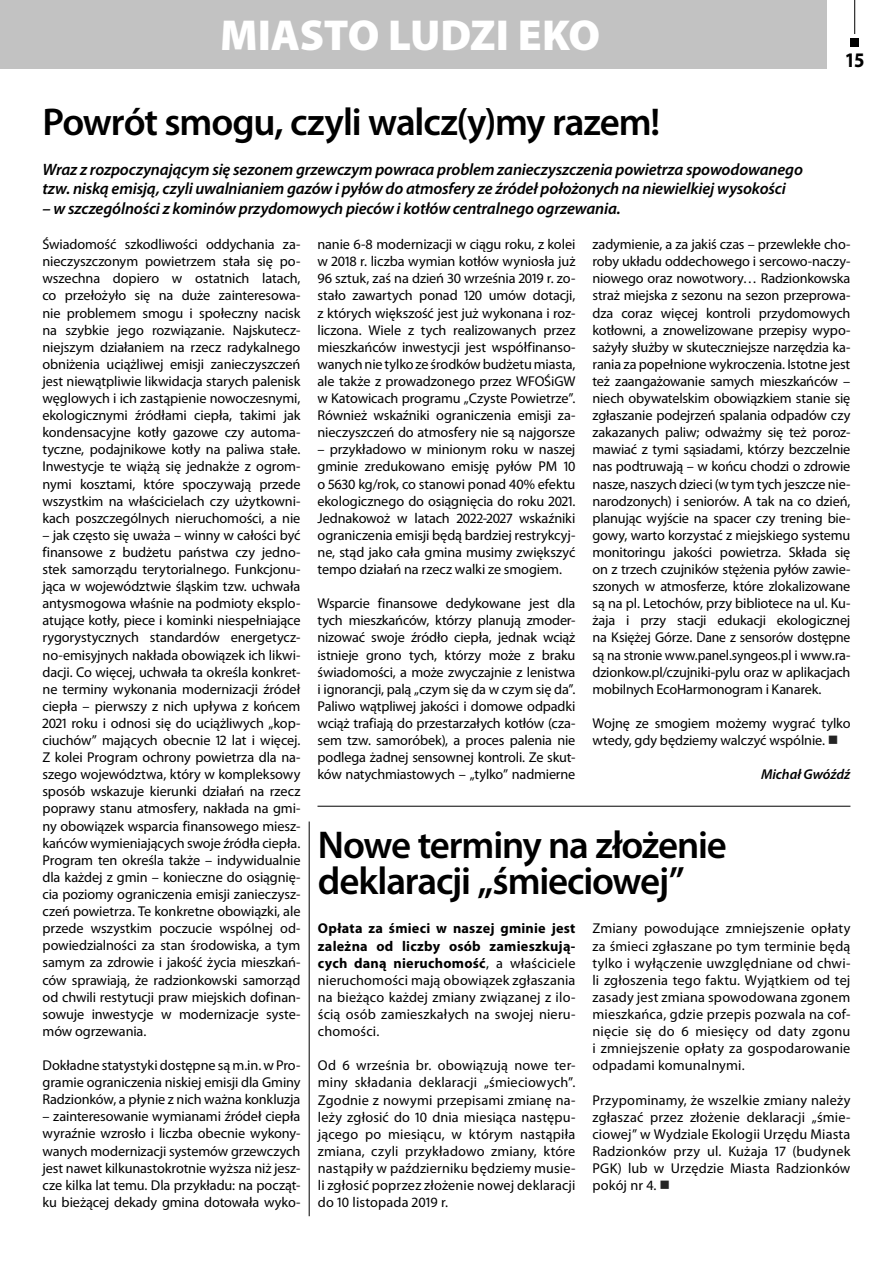
<style>
.page{position:relative;width:893px;height:1263px;background:#fff}
.page>*{position:absolute;margin:0;border:0;box-sizing:border-box;transform-origin:0 0}
.t1{font:900 43.5px "Myriad Pro";letter-spacing:-.01em;color:#fff}
.t2{font:600 38.85px/35.7px "Myriad Pro";letter-spacing:-.03em;color:#000}
.t3{font:700 20.85px "Myriad Pro";color:#000;scale:.9 1}
.t4{font:italic 600 16.5px/19.8px "Myriad Pro";letter-spacing:-.01em;color:#000}
.t5{font:14.25px/17.1px "Myriad Pro";letter-spacing:-.005em;color:#000;text-align:justify}
.t6{font:italic 600 14.25px "Myriad Pro";letter-spacing:-.005em;color:#000}
.s1{color:#242424}
.s2{font-weight:700}
</style>
<div class="page">
<hr style="left:854px;top:0;width:1px;height:34px;background:#000">
<div style="left:850px;top:38px;width:9px;height:9px;background:#000"></div>
<div style="left:0;top:0;width:826px;height:68px;background:#c2c2c2"></div>
<hr style="left:317px;top:806px;width:533px;height:1px;background:#000">
<hr style="left:309px;top:821px;width:1px;height:395px;background:#000">
<h1 class="t1" style="left:220px;top:6px;width:382px">MIASTO LUDZI EKO</h1>
<h3 class="t3" style="left:845px;top:46px;width:23px">15</h3>
<h2 class="t2" style="left:43px;top:104px;width:619px">Powrót smogu, czyli walcz(y)my razem!</h2>
<p class="t4" style="left:43px;top:159px;width:762px">Wraz z rozpoczynającym się sezonem grzewczym powraca problem zanieczyszczenia powietrza spowodowanego tzw. niską emisją, czyli uwalnianiem gazów i pyłów do atmosfery ze źródeł położonych na niewielkiej wysokości</p>
<p class="t4" style="left:43px;top:198px;width:580px">– w szczególności z kominów przydomowych pieców i kotłów centralnego ogrzewania.</p>
<p class="t5" style="left:317px;top:236px;width:259px">nanie 6-8 modernizacji w ciągu roku, z kolei w 2018 r. liczba wymian kotłów wyniosła już 96 sztuk, zaś na dzień 30 września 2019 r. zo&shy;stało zawartych ponad 120 umów dotacji, z których większość jest już wykonana i roz&shy;liczona. Wiele z tych realizowanych przez mieszkańców inwestycji jest współfinanso&shy;wanych nie tylko ze środków budżetu miasta, ale także z prowadzonego przez WFOŚiGW w Katowicach programu „Czyste Powietrze”.<br>Również wskaźniki ograniczenia emisji za&shy;nieczyszczeń do atmosfery nie są najgorsze</p>
<p class="t5" style="left:317px;top:441px;width:259px">– przykładowo w minionym roku w naszej gminie zredukowano emisję pyłów PM 10 o 5630 kg/rok, co stanowi ponad 40% efektu ekologicznego do osiągnięcia do roku 2021.<br>Jednakowoż w latach 2022-2027 wskaźniki ograniczenia emisji będą bardziej restrykcyj&shy;ne, stąd jako cała gmina musimy zwiększyć tempo działań na rzecz walki ze smogiem.</p>
<p class="t5" style="left:317px;top:595px;width:259px">Wsparcie finansowe dedykowane jest dla tych mieszkańców, którzy planują zmoder&shy;nizować swoje źródło ciepła, jednak wciąż istnieje grono tych, którzy może z braku świadomości, a może zwyczajnie z lenistwa i ignorancji, palą „czym się da w czym się da”.<br>Paliwo wątpliwej jakości i domowe odpadki wciąż trafiają do przestarzałych kotłów (cza&shy;sem tzw. samoróbek), a proces palenia nie podlega żadnej sensownej kontroli. Ze skut&shy;ków natychmiastowych – „tylko” nadmierne</p>
<p class="t5" style="left:43px;top:236px;width:259px">Świadomość szkodliwości oddychania za&shy;nieczyszczonym powietrzem stała się po&shy;wszechna dopiero w ostatnich latach, co przełożyło się na duże zainteresowa&shy;nie problemem smogu i społeczny nacisk na szybkie jego rozwiązanie. Najskutecz&shy;niejszym działaniem na rzecz radykalnego obniżenia uciążliwej emisji zanieczyszczeń jest niewątpliwie likwidacja starych palenisk węglowych i ich zastąpienie nowoczesnymi, ekologicznymi źródłami ciepła, takimi jak kondensacyjne kotły gazowe czy automa&shy;tyczne, podajnikowe kotły na paliwa stałe.<br>Inwestycje te wiążą się jednakże z ogrom&shy;nymi kosztami, które spoczywają przede wszystkim na właścicielach czy użytkowni&shy;kach poszczególnych nieruchomości, a nie</p>
<p class="t5" style="left:43px;top:526px;width:259px">– jak często się uważa – winny w całości być finansowe z budżetu państwa czy jedno&shy;stek samorządu terytorialnego. Funkcjonu&shy;jąca w województwie śląskim tzw. uchwała antysmogowa właśnie na podmioty eksplo&shy;atujące kotły, piece i kominki niespełniające rygorystycznych standardów energetycz&shy;no-emisyjnych nakłada obowiązek ich likwi&shy;dacji. Co więcej, uchwała ta określa konkret&shy;ne terminy wykonania modernizacji źródeł ciepła – pierwszy z nich upływa z końcem 2021 roku i odnosi się do uciążliwych „kop&shy;ciuchów” mających obecnie 12 lat i więcej.<br>Z kolei Program ochrony powietrza dla na&shy;szego województwa, który w kompleksowy sposób wskazuje kierunki działań na rzecz poprawy stanu atmosfery, nakłada na gmi&shy;ny obowiązek wsparcia finansowego miesz&shy;kańców wymieniających swoje źródła ciepła.<br>Program ten określa także – indywidualnie dla każdej z gmin – konieczne do osiągnię&shy;cia poziomy ograniczenia emisji zanieczysz&shy;czeń powietrza. Te konkretne obowiązki, ale przede wszystkim poczucie wspólnej od&shy;powiedzialności za stan środowiska, a tym samym za zdrowie i jakość życia mieszkań&shy;ców sprawiają, że radzionkowski samorząd od chwili restytucji praw miejskich dofinan&shy;sowuje inwestycje w modernizacje syste&shy;mów ogrzewania.</p>
<p class="t5" style="left:43px;top:1056px;width:259px">Dokładne statystyki dostępne są m.in. w Pro&shy;gramie ograniczenia niskiej emisji dla Gminy Radzionków, a płynie z nich ważna konkluzja</p>
<p class="t5" style="left:43px;top:1108px;width:259px">– zainteresowanie wymianami źródeł ciepła wyraźnie wzrosło i liczba obecnie wykony&shy;wanych modernizacji systemów grzewczych jest nawet kilkunastokrotnie wyższa niż jesz&shy;cze kilka lat temu. Dla przykładu: na począt&shy;ku bieżącej dekady gmina dotowała wyko-</p>
<p class="t5" style="left:592px;top:236px;width:259px">zadymienie, a za jakiś czas – przewlekłe cho&shy;roby układu oddechowego i sercowo-naczy&shy;niowego oraz nowotwory… Radzionkowska straż miejska z sezonu na sezon przeprowa&shy;dza coraz więcej kontroli przydomowych kotłowni, a znowelizowane przepisy wypo&shy;sażyły służby w skuteczniejsze narzędzia ka&shy;rania za popełnione wykroczenia. Istotne jest też zaangażowanie samych mieszkańców – niech obywatelskim obowiązkiem stanie się zgłaszanie podejrzeń spalania odpadów czy zakazanych paliw; odważmy się też poroz&shy;mawiać z tymi sąsiadami, którzy bezczelnie nas podtruwają – w końcu chodzi o zdrowie nasze, naszych dzieci (w tym tych jeszcze nie&shy;narodzonych) i seniorów. A tak na co dzień, planując wyjście na spacer czy trening bie&shy;gowy, warto korzystać z miejskiego systemu monitoringu jakości powietrza. Składa się on z trzech czujników stężenia pyłów zawie&shy;szonych w atmosferze, które zlokalizowane są na pl. Letochów, przy bibliotece na ul. Ku&shy;żaja i przy stacji edukacji ekologicznej na Księżej Górze. Dane z sensorów dostępne są na stronie www.panel.syngeos.pl i www.ra&shy;dzionkow.pl/czujniki-pylu oraz w aplikacjach mobilnych EcoHarmonogram i Kanarek.</p>
<p class="t5" style="left:592px;top:714px;width:259px">Wojnę ze smogiem możemy wygrać tylko wtedy, gdy będziemy walczyć wspólnie. <span class="s1">■</span></p>
<p class="t6" style="left:761px;top:765px;width:91px">Michał Gwóźdź</p>
<h2 class="t2" style="left:318px;top:826px;width:411px">Nowe terminy na złożenie deklaracji „śmieciowej”</h2>
<p class="t5" style="left:318px;top:920px;width:259px"><span class="s2">Opłata za śmieci w naszej gminie jest zależna od liczby osób zamieszkują&shy;cych daną nieruchomość</span>, a właściciele nieruchomości mają obowiązek zgłaszania na bieżąco każdej zmiany związanej z ilo&shy;ścią osób zamieszkałych na swojej nieru&shy;chomości.</p>
<p class="t5" style="left:318px;top:1057px;width:259px">Od 6 września br. obowiązują nowe ter&shy;miny składania deklaracji „śmieciowych”.<br>Zgodnie z nowymi przepisami zmianę na&shy;leży zgłosić do 10 dnia miesiąca następu&shy;jącego po miesiącu, w którym nastąpiła zmiana, czyli przykładowo zmiany, które nastąpiły w październiku będziemy musie&shy;li zgłosić poprzez złożenie nowej deklaracji do 10 listopada 2019 r.</p>
<p class="t5" style="left:592px;top:920px;width:259px">Zmiany powodujące zmniejszenie opłaty za śmieci zgłaszane po tym terminie będą tylko i wyłączenie uwzględniane od chwi&shy;li zgłoszenia tego faktu. Wyjątkiem od tej zasady jest zmiana spowodowana zgonem mieszkańca, gdzie przepis pozwala na cof&shy;nięcie się do 6 miesięcy od daty zgonu i zmniejszenie opłaty za gospodarowanie odpadami komunalnymi.</p>
<p class="t5" style="left:592px;top:1091px;width:259px">Przypominamy, że wszelkie zmiany należy zgłaszać przez złożenie deklaracji „śmie&shy;ciowej” w Wydziale Ekologii Urzędu Miasta Radzionków przy ul. Kużaja 17 (budynek PGK) lub w Urzędzie Miasta Radzionków pokój nr 4. <span class="s1">■</span></p>
</div>
